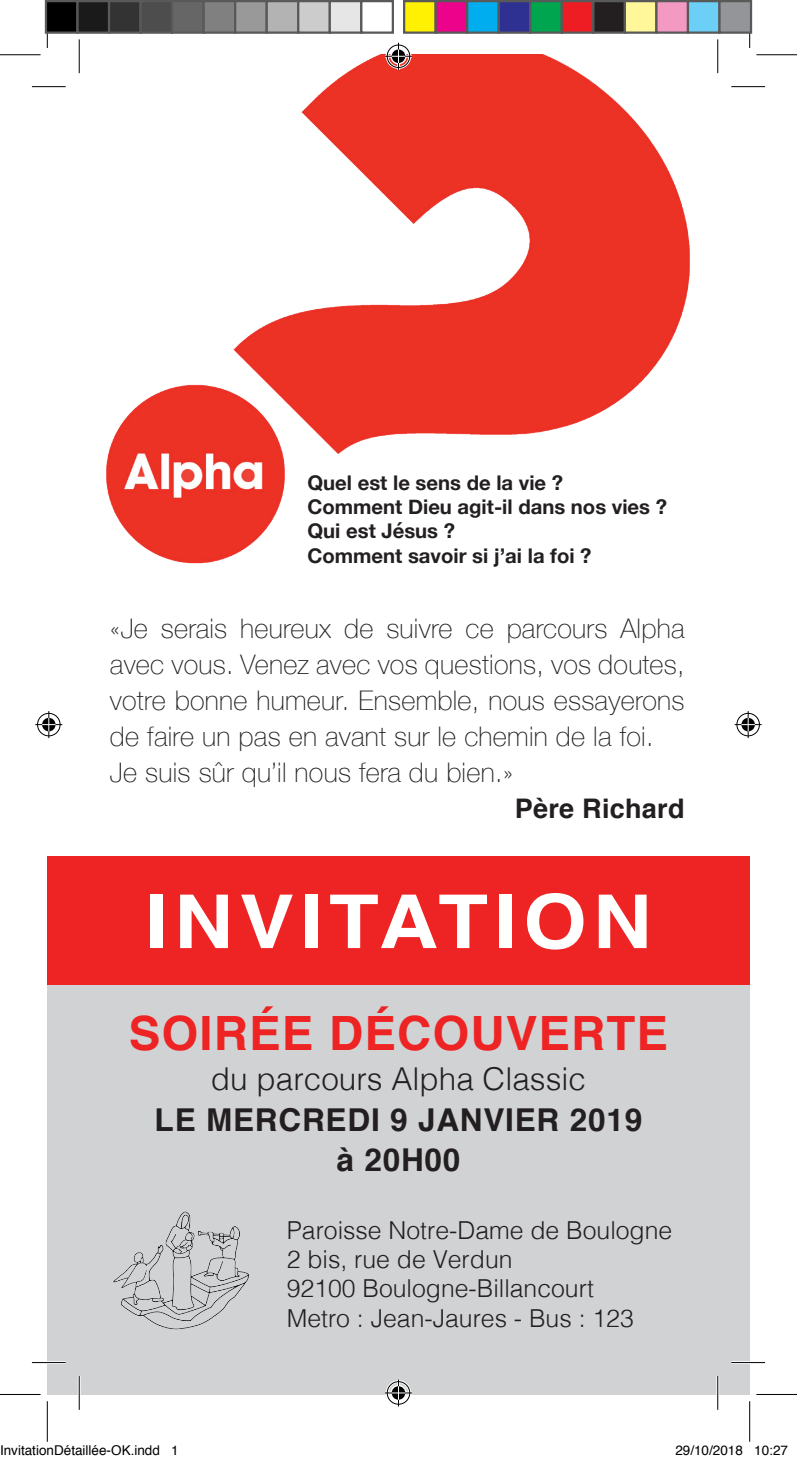
<style>
.page{position:relative;width:797px;height:1462px;background:#fff}
.page>*{position:absolute;margin:0;border:0;box-sizing:border-box;transform-origin:0 0}
.t1{font:700 74.25px "Helvetica";letter-spacing:.075em;color:#fff;scale:1.1 1}
.t2{font:700 47.25px "Helvetica";letter-spacing:.025em;color:#ee2323}
.t3{font:700 31.5px/40.5px "Helvetica";letter-spacing:.025em;color:#231f20;text-align:center}
.t4{font:300 31.5px "Helvetica";color:#231f20}
.t5{font:100 27px/36px "Helvetica Neue";letter-spacing:.01em;color:#231f20}
.t6{font:700 27px "Helvetica";letter-spacing:.01em;color:#231f20}
.t7{font:300 24.75px/29.2px "Helvetica";color:#231f20}
.t8{font:700 20.25px/24.3px "Helvetica Neue";color:#231f20}
.t9{font:13.5px "Helvetica";color:#000}
</style>
<div class="page">
<img style="left:106px;top:55px;width:584px;height:509px">
<div style="left:47px;top:958px;width:702px;height:436px;background:#d1d2d4"></div>
<div style="left:47px;top:856px;width:702px;height:128px;background:#ee2323"></div>
<img style="left:113px;top:1211px;width:136px;height:119px">
<hr style="left:32px;top:1361px;width:34px;height:3px;background:#fff">
<hr style="left:730px;top:1361px;width:34px;height:3px;background:#fff">
<hr style="left:78px;top:1376px;width:3px;height:33px;background:#fff">
<hr style="left:716px;top:1376px;width:2px;height:33px;background:#fff">
<hr style="left:32px;top:86px;width:34px;height:1px;background:#000">
<hr style="left:730px;top:86px;width:34px;height:1px;background:#000">
<hr style="left:32px;top:1362px;width:34px;height:1px;background:#000">
<hr style="left:730px;top:1362px;width:34px;height:1px;background:#000">
<hr style="left:79px;top:39px;width:1px;height:34px;background:#000">
<hr style="left:79px;top:1376px;width:1px;height:33px;background:#000">
<hr style="left:717px;top:39px;width:1px;height:34px;background:#000">
<hr style="left:717px;top:1376px;width:1px;height:33px;background:#000">
<hr style="left:0;top:54px;width:40px;height:1px;background:#000">
<hr style="left:756px;top:54px;width:40px;height:1px;background:#000">
<hr style="left:0;top:1394px;width:40px;height:1px;background:#000">
<hr style="left:756px;top:1394px;width:40px;height:1px;background:#000">
<hr style="left:47px;top:7px;width:1px;height:41px;background:#000">
<hr style="left:47px;top:1401px;width:1px;height:40px;background:#000">
<hr style="left:748px;top:7px;width:1px;height:41px;background:#000">
<hr style="left:748px;top:1401px;width:1px;height:40px;background:#000">
<svg style="left:385px;top:43px;width:27px;height:27px"></svg>
<svg style="left:385px;top:1379px;width:27px;height:27px"></svg>
<svg style="left:35px;top:711px;width:27px;height:27px"></svg>
<svg style="left:734px;top:711px;width:27px;height:27px"></svg>
<div style="left:46px;top:1px;width:31px;height:32px;background:#000"></div>
<div style="left:45px;top:0;width:34px;height:34px;border:2px solid #595959"></div>
<div style="left:77px;top:1px;width:32px;height:32px;background:#1a1a1a"></div>
<div style="left:76px;top:0;width:34px;height:34px;border:2px solid #595959"></div>
<div style="left:109px;top:1px;width:31px;height:32px;background:#333"></div>
<div style="left:108px;top:0;width:34px;height:34px;border:2px solid #595959"></div>
<div style="left:140px;top:1px;width:32px;height:32px;background:#4d4d4d"></div>
<div style="left:139px;top:0;width:34px;height:34px;border:2px solid #595959"></div>
<div style="left:172px;top:1px;width:31px;height:32px;background:#666"></div>
<div style="left:171px;top:0;width:34px;height:34px;border:2px solid #595959"></div>
<div style="left:203px;top:1px;width:32px;height:32px;background:#808080"></div>
<div style="left:202px;top:0;width:34px;height:34px;border:2px solid #595959"></div>
<div style="left:235px;top:1px;width:31px;height:32px;background:#999"></div>
<div style="left:234px;top:0;width:34px;height:34px;border:2px solid #595959"></div>
<div style="left:266px;top:1px;width:32px;height:32px;background:#b3b3b3"></div>
<div style="left:265px;top:0;width:34px;height:34px;border:2px solid #595959"></div>
<div style="left:298px;top:1px;width:31px;height:32px;background:#ccc"></div>
<div style="left:297px;top:0;width:34px;height:34px;border:2px solid #595959"></div>
<div style="left:329px;top:1px;width:32px;height:32px;background:#e6e6e6"></div>
<div style="left:328px;top:0;width:34px;height:34px;border:2px solid #595959"></div>
<div style="left:360px;top:0;width:34px;height:34px;border:2px solid #595959"></div>
<div style="left:404px;top:1px;width:31px;height:32px;background:#fff101"></div>
<div style="left:403px;top:0;width:33px;height:34px;border:2px solid #595959"></div>
<div style="left:435px;top:1px;width:32px;height:32px;background:#ed028c"></div>
<div style="left:434px;top:0;width:34px;height:34px;border:2px solid #595959"></div>
<div style="left:467px;top:1px;width:31px;height:32px;background:#00aeef"></div>
<div style="left:466px;top:0;width:33px;height:34px;border:2px solid #595959"></div>
<div style="left:498px;top:1px;width:32px;height:32px;background:#2e3092"></div>
<div style="left:497px;top:0;width:34px;height:34px;border:2px solid #595959"></div>
<div style="left:530px;top:1px;width:31px;height:32px;background:#00a54f"></div>
<div style="left:529px;top:0;width:33px;height:34px;border:2px solid #595959"></div>
<div style="left:561px;top:1px;width:32px;height:32px;background:#ee1d23"></div>
<div style="left:560px;top:0;width:34px;height:34px;border:2px solid #595959"></div>
<div style="left:593px;top:1px;width:31px;height:32px;background:#231f20"></div>
<div style="left:592px;top:0;width:33px;height:34px;border:2px solid #595959"></div>
<div style="left:624px;top:1px;width:32px;height:32px;background:#fff79a"></div>
<div style="left:623px;top:0;width:34px;height:34px;border:2px solid #595959"></div>
<div style="left:656px;top:1px;width:31px;height:32px;background:#f499c2"></div>
<div style="left:655px;top:0;width:33px;height:34px;border:2px solid #595959"></div>
<div style="left:687px;top:1px;width:32px;height:32px;background:#6bcff6"></div>
<div style="left:686px;top:0;width:34px;height:34px;border:2px solid #595959"></div>
<div style="left:719px;top:1px;width:31px;height:32px;background:#939598"></div>
<div style="left:718px;top:0;width:33px;height:34px;border:2px solid #595959"></div>
<p class="t8" style="left:307px;top:471px;width:361px">Quel est le sens de la vie ?<br>Comment Dieu agit-il dans nos vies ?<br>Qui est Jésus ?<br>Comment savoir si j’ai la foi ?</p>
<p class="t5" style="left:110px;top:609px;width:576px">«Je serais heureux de suivre ce parcours Alpha avec vous. Venez avec vos questions, vos doutes, votre bonne humeur. Ensemble, nous essayerons de faire un pas en avant sur le chemin de la foi.<br>Je suis sûr qu’il nous fera du bien.»</p>
<p class="t6" style="left:514px;top:787px;width:171px">Père Richard</p>
<h1 class="t1" style="left:145px;top:862px;width:461px">INVITATION</h1>
<h2 class="t2" style="left:129px;top:995px;width:540px">SOIRÉE DÉCOUVERTE</h2>
<p class="t4" style="left:211px;top:1052px;width:376px">du parcours Alpha Classic</p>
<p class="t3" style="left:154px;top:1100px;width:489px">LE MERCREDI 9 JANVIER 2019 à 20H00</p>
<p class="t7" style="left:286px;top:1213px;width:387px">Paroisse Notre-Dame de Boulogne<br>2 bis, rue de Verdun<br>92100 Boulogne-Billancourt<br>Metro : Jean-Jaures - Bus : 123</p>
<p class="t9" style="left:0;top:1440px;width:180px">InvitationDétaillée-OK.indd 1</p>
<p class="t9" style="left:675px;top:1440px;width:114px">29/10/2018 10:27</p>
</div>
